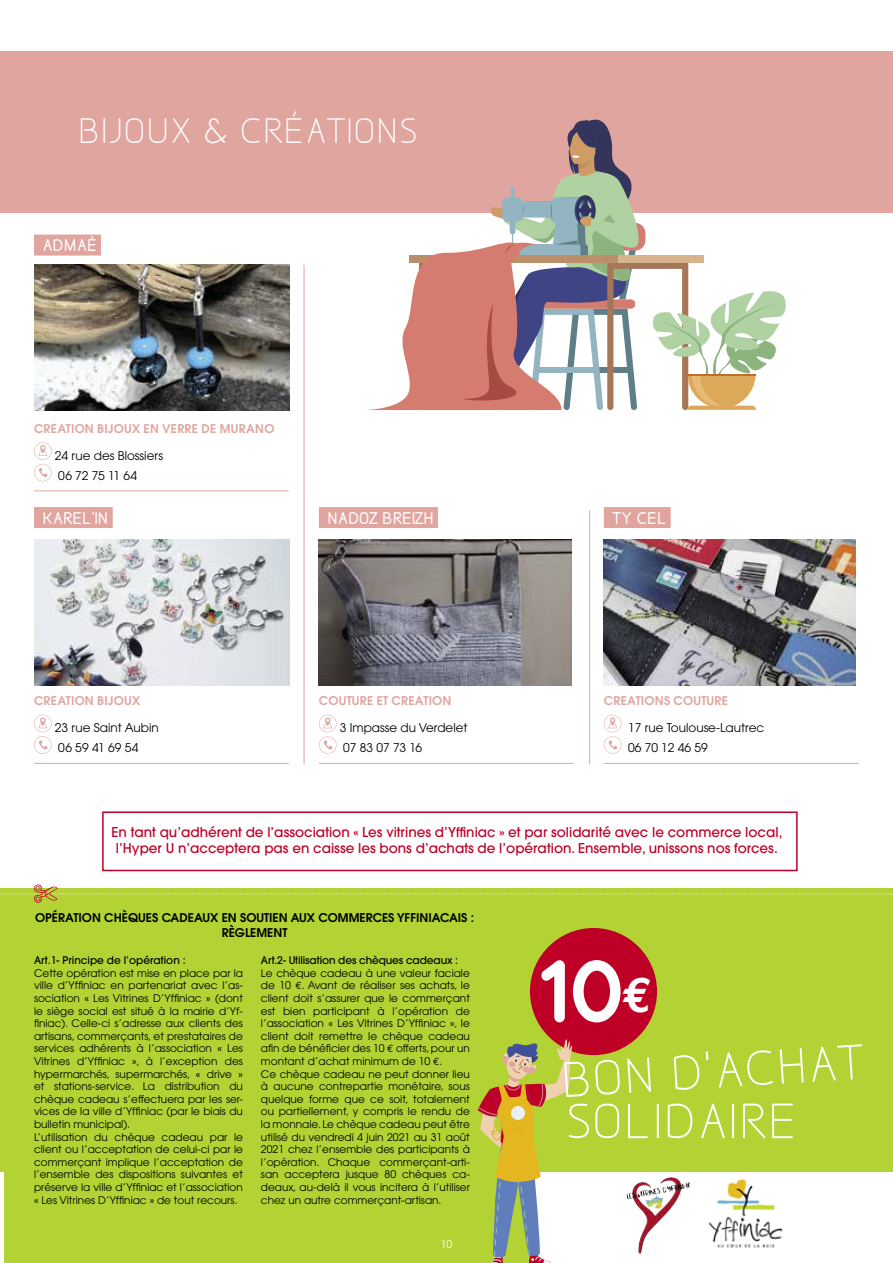
<style>
.page{position:relative;width:893px;height:1263px;background:#fff}
.page>*{position:absolute;margin:0;border:0;box-sizing:border-box;transform-origin:0 0}
.t1{font:700 99.75px "Designio";color:#fff}
.t2{font:52.5px "Designio";letter-spacing:.025em;color:#fff}
.t3{font:37.5px "Designio";letter-spacing:.025em;color:#fff}
.t4{font:500 18px "Designio";color:#fff}
.t5{font:500 13.5px/16.2px "Avant Garde";color:#be0027;text-align:center}
.t6{font:12px/20px "Avant Garde";color:#000}
.t7{font:600 12px "Avant Garde";letter-spacing:.02em;color:#e1a5a0}
.t8{font:600 12px/14.4px "Avant Garde";color:#000;text-align:center}
.t9{font:10.5px/12.6px "Avant Garde";color:#000}
.t10{font:500 10.5px "Avant Garde";letter-spacing:-.01em;color:#000}
.t11{font:10.5px "Avant Garde";color:#fff}
.s1{font-family:"Euro Mono"}
.s2{font-family:"Euro Mono";font-size:49.8px}
</style>
<div class="page">
<div style="left:4px;top:904px;width:527px;height:359px;background:#b3d234"></div>
<div style="left:0;top:51px;width:893px;height:162px;background:#e1a5a0"></div>
<div style="left:0;top:888px;width:893px;height:283px;background:#b3d234"></div>
<div style="left:530px;top:928px;width:127px;height:127px;background:#be0027;border-radius:50%"></div>
<svg style="left:478px;top:1039px;width:95px;height:224px"></svg>
<svg style="left:660px;top:1177px;width:10px;height:7px"></svg>
<img style="left:708px;top:1179px;width:75px;height:69px">
<div style="left:34px;top:507px;width:79px;height:21px;background:#e1a5a0"></div>
<svg style="left:34px;top:715px;width:18px;height:39px"></svg>
<hr style="left:34px;top:763px;width:255px;height:1px;background:#e1a5a0">
<hr style="left:304px;top:265px;width:1px;height:499px;background:#e1a5a0">
<hr style="left:589px;top:510px;width:1px;height:254px;background:#e1a5a0">
<img style="left:34px;top:539px;width:255px;height:146px">
<div style="left:319px;top:507px;width:119px;height:21px;background:#e1a5a0"></div>
<svg style="left:319px;top:715px;width:17px;height:39px"></svg>
<hr style="left:319px;top:763px;width:255px;height:1px;background:#e1a5a0">
<img style="left:319px;top:539px;width:252px;height:146px">
<div style="left:604px;top:507px;width:67px;height:21px;background:#e1a5a0"></div>
<svg style="left:604px;top:715px;width:17px;height:39px"></svg>
<hr style="left:604px;top:763px;width:255px;height:1px;background:#e1a5a0">
<img style="left:604px;top:539px;width:252px;height:146px">
<svg style="left:368px;top:120px;width:418px;height:290px"></svg>
<hr style="left:686px;top:374px;width:70px;height:1px;background:#bb6f2b">
<div style="left:102px;top:811px;width:696px;height:60px;border:2px solid #be0027"></div>
<svg style="left:0;top:884px;width:893px;height:19px"></svg>
<div style="left:34px;top:235px;width:67px;height:21px;background:#e1a5a0"></div>
<svg style="left:34px;top:442px;width:18px;height:39px"></svg>
<hr style="left:34px;top:490px;width:255px;height:1px;background:#e1a5a0">
<img style="left:34px;top:265px;width:255px;height:145px">
<h3 class="t3" style="left:78px;top:111px;width:341px">BIJOUX &amp; CRÉATIONS</h3>
<h3 class="t4" style="left:43px;top:236px;width:56px">ADMAÉ</h3>
<p class="t7" style="left:34px;top:420px;width:242px">CREATION BIJOUX EN VERRE DE MURANO</p>
<p class="t6" style="left:55px;top:445px;width:110px">24 rue des Blossiers<br>06 72 75 11 64</p>
<h3 class="t4" style="left:43px;top:509px;width:67px">KAREL’IN</h3>
<h3 class="t4" style="left:327px;top:509px;width:108px">NADOZ BREIZH</h3>
<p class="t7" style="left:34px;top:693px;width:108px">CREATION BIJOUX</p>
<p class="t6" style="left:55px;top:718px;width:105px">23 rue Saint Aubin<br>06 59 41 69 54</p>
<p class="t7" style="left:319px;top:693px;width:134px">COUTURE ET CREATION</p>
<p class="t6" style="left:340px;top:718px;width:129px">3 Impasse du Verdelet<br>07 83 07 73 16</p>
<h3 class="t4" style="left:612px;top:509px;width:56px">TY CEL</h3>
<p class="t7" style="left:604px;top:693px;width:126px">CREATIONS COUTURE</p>
<p class="t6" style="left:628px;top:718px;width:138px">17 rue Toulouse-Lautrec<br>06 70 12 46 59</p>
<p class="t5" style="left:112px;top:824px;width:672px">En tant qu’adhérent de l’association « Les vitrines d’Yffiniac » et par solidarité avec le commerce local, l’Hyper U n’acceptera pas en caisse les bons d’achats de l’opération. Ensemble, unissons nos forces.</p>
<p class="t8" style="left:35px;top:910px;width:441px">OPÉRATION CHÈQUES CADEAUX EN SOUTIEN AUX COMMERCES YFFINIACAIS :<br>RÈGLEMENT</p>
<p class="t10" style="left:34px;top:954px;width:153px">Art.1- Principe de l’opération :</p>
<p class="t9" style="left:34px;top:967px;width:210px">Cette opération est mise en place par la ville d’Yffiniac en partenariat avec l’as&shy;sociation « Les Vitrines D’Yffiniac » (dont le siège social est situé à la mairie d’Yf&shy;finiac). Celle-ci s’adresse aux clients des artisans, commerçants, et prestataires de services adhérents à l’association « Les Vitrines d’Yffiniac », à l’exception des hypermarchés, supermarchés, « drive » et stations-service. La distribution du chèque cadeau s’effectuera par les ser&shy;vices de la ville d’Yffiniac (par le biais du bulletin municipal).<br>L’utilisation du chèque cadeau par le client ou l’acceptation de celui-ci par le commerçant implique l’acceptation de l’ensemble des dispositions suivantes et préserve la ville d’Yffiniac et l’association « Les Vitrines D’Yffiniac » de tout recours.</p>
<p class="t10" style="left:261px;top:954px;width:199px">Art.2- Utilisation des chèques cadeaux :</p>
<p class="t9" style="left:261px;top:967px;width:210px">Le chèque cadeau à une valeur faciale de 10 <span class="s1">€</span>. Avant de réaliser ses achats, le client doit s’assurer que le commerçant est bien participant à l’opération de l’association « Les Vitrines D’Yffiniac », le client doit remettre le chèque cadeau afin de bénéficier des 10 <span class="s1">€</span> offerts, pour un montant d’achat minimum de 10 <span class="s1">€</span>.<br>Ce chèque cadeau ne peut donner lieu à aucune contrepartie monétaire, sous quelque forme que ce soit, totalement ou partiellement, y compris le rendu de la monnaie. Le chèque cadeau peut être utilisé du vendredi 4 juin 2021 au 31 août 2021 chez l’ensemble des participants à l’opération. Chaque commerçant-arti&shy;san acceptera jusque 80 chèques ca&shy;deaux, au-delà il vous incitera à l’utiliser chez un autre commerçant-artisan.</p>
<p class="t11" style="left:441px;top:1238px;width:13px">10</p>
<h1 class="t1" style="left:536px;top:936px;width:118px">10<span class="s2">E</span></h1>
<h2 class="t2" style="left:560px;top:1051px;width:304px;rotate:-3deg">BON D’ACHAT</h2>
<h2 class="t2" style="left:566px;top:1094px;width:232px">SOLIDAIRE</h2>
</div>
